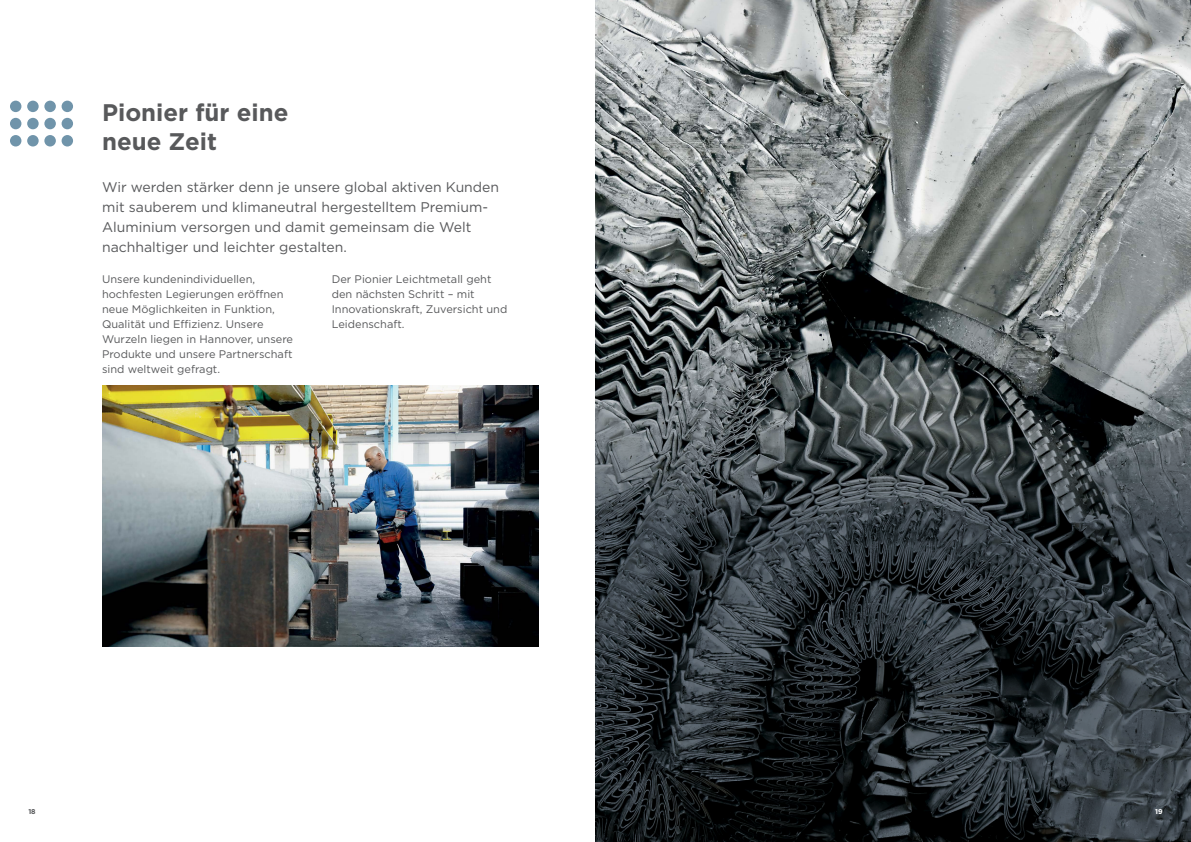
<style>
.page{position:relative;width:1191px;height:842px;background:#fff}
.page>*{position:absolute;margin:0;border:0;box-sizing:border-box;transform-origin:0 0}
.t1{font:700 24px/29px "Gotham HTF";color:#58595b}
.t2{font:14px/20px "Gotham";color:#58595b}
.t3{font:11px/15px "Gotham";color:#58595b}
.t4{font:700 7px "Gotham HTF";color:#58595b}
.t5{font:700 7px "Gotham HTF";color:#fff}
</style>
<div class="page">
<img style="left:595px;top:0;width:596px;height:247px">
<svg style="left:595px;top:247px;width:596px;height:595px"></svg>
<div style="left:62px;top:101px;width:11px;height:11px;background:#7094aa;border-radius:50%"></div>
<div style="left:27px;top:101px;width:12px;height:11px;background:#7094aa;border-radius:50%"></div>
<div style="left:44px;top:101px;width:12px;height:11px;background:#7094aa;border-radius:50%"></div>
<div style="left:10px;top:101px;width:11px;height:11px;background:#7094aa;border-radius:50%"></div>
<div style="left:62px;top:118px;width:11px;height:11px;background:#7094aa;border-radius:50%"></div>
<div style="left:27px;top:118px;width:12px;height:11px;background:#7094aa;border-radius:50%"></div>
<div style="left:44px;top:118px;width:12px;height:11px;background:#7094aa;border-radius:50%"></div>
<div style="left:10px;top:118px;width:11px;height:11px;background:#7094aa;border-radius:50%"></div>
<div style="left:62px;top:135px;width:11px;height:11px;background:#7094aa;border-radius:50%"></div>
<div style="left:27px;top:135px;width:12px;height:11px;background:#7094aa;border-radius:50%"></div>
<div style="left:44px;top:135px;width:12px;height:11px;background:#7094aa;border-radius:50%"></div>
<div style="left:10px;top:135px;width:11px;height:11px;background:#7094aa;border-radius:50%"></div>
<img style="left:102px;top:385px;width:437px;height:261px">
<h1 class="t1" style="left:102px;top:97px;width:188px">Pionier für eine neue Zeit</h1>
<p class="t2" style="left:102px;top:177px;width:398px">Wir werden stärker denn je unsere global aktiven Kunden mit sauberem und klimaneutral hergestelltem Premium-Aluminium versorgen und damit gemeinsam die Welt nachhaltiger und leichter gestalten.</p>
<p class="t3" style="left:102px;top:272px;width:192px">Unsere kundenindividuellen, hochfesten Legierungen eröffnen neue Möglichkeiten in Funktion,<br>Qualität und Effizienz. Unsere<br>Wurzeln liegen in Hannover, unsere<br>Produkte und unsere Partnerschaft sind weltweit gefragt.</p>
<p class="t3" style="left:332px;top:272px;width:177px">Der Pionier Leichtmetall geht den nächsten Schritt – mit<br>Innovationskraft, Zuversicht und<br>Leidenschaft.</p>
<p class="t4" style="left:28px;top:807px;width:9px">18</p>
<p class="t5" style="left:1155px;top:807px;width:9px">19</p>
</div>
